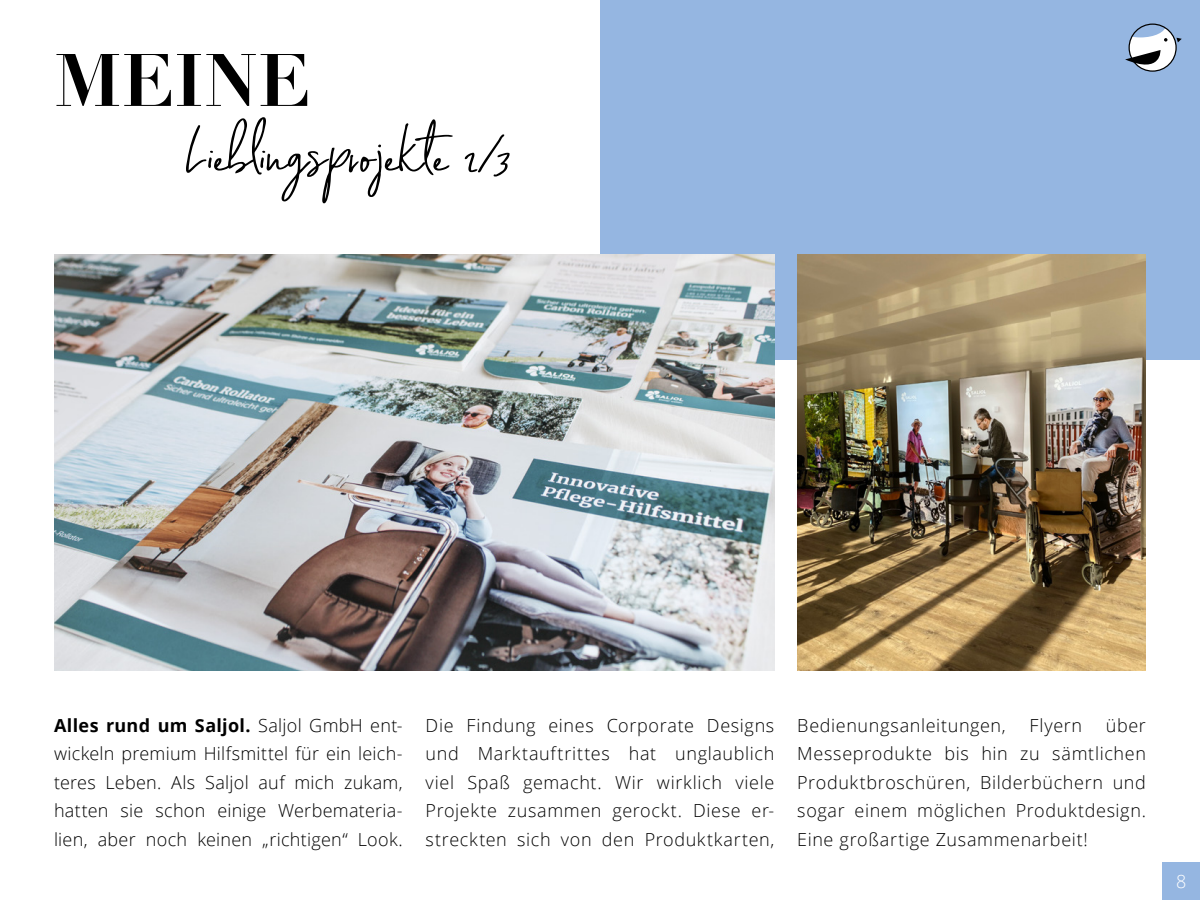
<style>
.page{position:relative;width:1200px;height:900px;background:#fff}
.page>*{position:absolute;margin:0;border:0;box-sizing:border-box;transform-origin:0 0}
.t1{font:90px "My Friend";letter-spacing:-.015em;color:#000}
.t2{font:700 72.9px "Didot";color:#000}
.t3{font:300 18px/28.5px "Open Sans";letter-spacing:.035em;color:#000;text-align:justify}
.t4{font:300 18px "Open Sans";color:#fff}
.s1{font-weight:700}
</style>
<div class="page">
<div style="left:600px;top:0;width:600px;height:360px;background:#95b6e1"></div>
<img style="left:797px;top:255px;width:349px;height:415px">
<img style="left:54px;top:255px;width:720px;height:415px">
<div style="left:1162px;top:862px;width:38px;height:38px;background:#95b6e1"></div>
<div style="left:1129px;top:24px;width:47px;height:47px;background:#fff;border-radius:50%"></div>
<svg style="left:1176px;top:38px;width:6px;height:4px"></svg>
<svg style="left:1129px;top:24px;width:39px;height:18px"></svg>
<svg style="left:1125px;top:50px;width:37px;height:22px"></svg>
<h2 class="t2" style="left:54px;top:34px;width:258px">MEINE</h2>
<h1 class="t1" style="left:186px;top:108px;width:328px">Lieblingsprojekte 2/3</h1>
<p class="t3" style="left:54px;top:711px;width:350px"><span class="s1">Alles rund um Saljol.</span> Saljol GmbH ent&shy;wickeln premium Hilfsmittel für ein leich&shy;teres Leben. Als Saljol auf mich zukam, hatten sie schon einige Werbemateria&shy;lien, aber noch keinen „richtigen“ Look.</p>
<p class="t3" style="left:426px;top:711px;width:350px">Die Findung eines Corporate Designs und Marktauftrittes hat unglaublich viel Spaß gemacht. Wir wirklich viele Projekte zusammen gerockt. Diese er&shy;streckten sich von den Produktkarten,</p>
<p class="t3" style="left:797px;top:711px;width:210px">Bedienungsanleitungen,</p>
<p class="t3" style="left:1029px;top:711px;width:54px">Flyern</p>
<p class="t3" style="left:797px;top:711px;width:350px;text-indent:309px">über Messeprodukte bis hin zu sämtlichen Produktbroschüren, Bilderbüchern und sogar einem möglichen Produktdesign.<br>Eine großartige Zusammenarbeit!</p>
<p class="t4" style="left:1176px;top:869px;width:12px">8</p>
</div>
